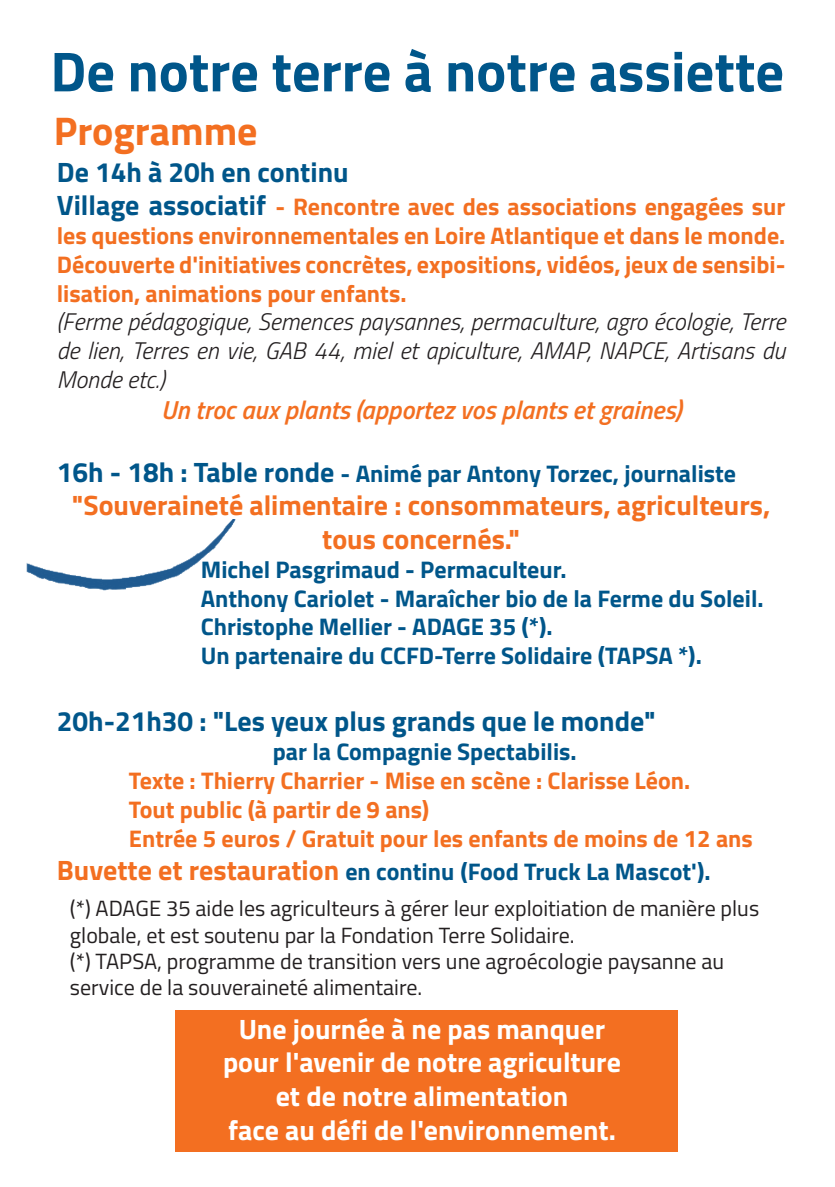
<style>
.page{position:relative;width:835px;height:1187px;background:#fff}
.page>*{position:absolute;margin:0;border:0;box-sizing:border-box;transform-origin:0 0}
.t1{font:700 56.4px "Titillium Web";color:#00568a}
.t2{font:700 40px "Titillium Web";color:#f36f21}
.t3{font:700 28px/33.6px "Titillium Web";color:#fff;text-align:center}
.t4{font:700 28px/33.6px "Titillium Web";color:#f36f21;text-align:center}
.t5{font:700 28px "Titillium Web";color:#00568a}
.t6{font:italic 600 26px "Titillium Web";color:#f36f21}
.t7{font:700 24px/28.8px "Titillium Web";color:#f36f21;text-align:justify}
.t8{font:700 24px/28.8px "Titillium Web";color:#00568a}
.t9{font:italic 300 24px/28.8px "Titillium Web";color:#231f20;text-align:justify}
.t10{font:22px/26.4px "Titillium Web";color:#231f20}
.s1{font-size:28px;color:#00568a}
.s2{font-size:28px}
.s3{font-size:28px;color:#f36f21}
</style>
<div class="page">
<div style="left:175px;top:1010px;width:503px;height:141px;background:#f36f21"></div>
<img style="left:26px;top:519px;width:210px;height:72px">
<h1 class="t1" style="left:50px;top:49px;width:735px">De notre terre à notre assiette</h1>
<h2 class="t2" style="left:54px;top:114px;width:205px">Programme</h2>
<p class="t5" style="left:57px;top:160px;width:293px">De 14h à 20h en continu</p>
<p class="t7" style="left:57px;top:194px;width:730px"><span class="s1">Village associatif</span> - Rencontre avec des associations engagées sur les questions environnementales en Loire Atlantique et dans le monde.<br>Découverte d'initiatives concrètes, expositions, vidéos, jeux de sensibi&shy;lisation, animations pour enfants.</p>
<p class="t9" style="left:57px;top:310px;width:730px">(Ferme pédagogique, Semences paysannes, permaculture, agro écologie, Terre de lien, Terres en vie, GAB 44, miel et apiculture, AMAP, NAPCE, Artisans du Monde etc.)</p>
<p class="t6" style="left:161px;top:399px;width:522px">Un troc aux plants (apportez vos plants et graines)</p>
<p class="t8" style="left:57px;top:461px;width:681px"><span class="s2">16h - 18h : Table ronde</span> - Animé par Antony Torzec, journaliste</p>
<p class="t4" style="left:72px;top:491px;width:700px">"Souveraineté alimentaire : consommateurs, agriculteurs, tous concernés."</p>
<p class="t8" style="left:201px;top:557px;width:564px">Michel Pasgrimaud - Permaculteur.<br>Anthony Cariolet - Maraîcher bio de la Ferme du Soleil.<br>Christophe Mellier - ADAGE 35 (*).<br>Un partenaire du CCFD-Terre Solidaire (TAPSA *).</p>
<p class="t5" style="left:57px;top:710px;width:600px">20h-21h30 : "Les yeux plus grands que le monde"</p>
<p class="t8" style="left:273px;top:739px;width:305px">par la Compagnie Spectabilis.</p>
<p class="t7" style="left:129px;top:768px;width:626px;text-align:left">Texte : Thierry Charrier - Mise en scène : Clarisse Léon.<br>Tout public (à partir de 9 ans)<br>Entrée 5 euros / Gratuit pour les enfants de moins de 12 ans</p>
<p class="t8" style="left:57px;top:859px;width:655px"><span class="s3">Buvette et restauration</span> en continu (Food Truck La Mascot').</p>
<p class="t10" style="left:70px;top:897px;width:691px">(*) ADAGE 35 aide les agriculteurs à gérer leur exploitiation de manière plus globale, et est soutenu par la Fondation Terre Solidaire.<br>(*) TAPSA, programme de transition vers une agroécologie paysanne au service de la souveraineté alimentaire.</p>
<p class="t3" style="left:223px;top:1014px;width:399px">Une journée à ne pas manquer pour l'avenir de notre agriculture et de notre alimentation<br>face au défi de l'environnement.</p>
</div>
